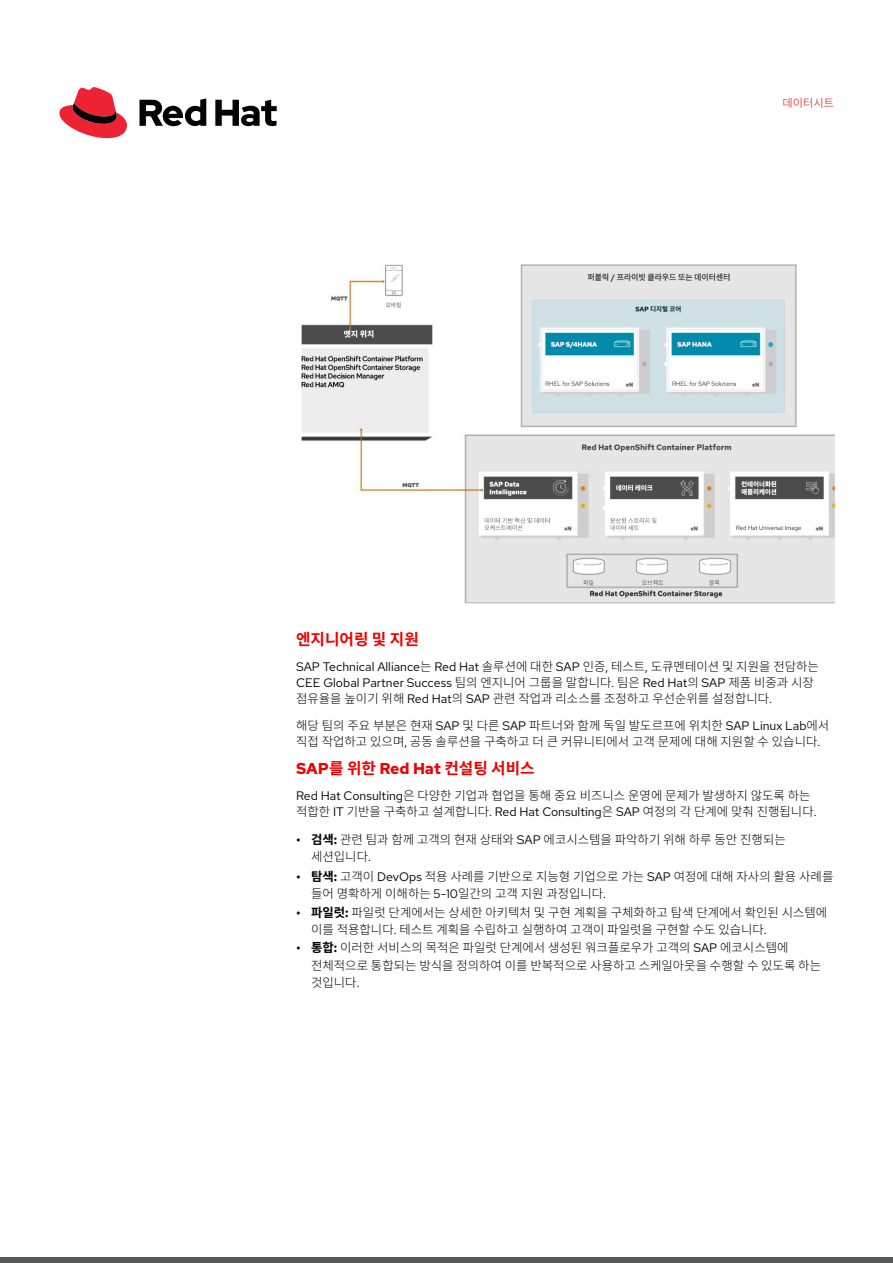
<style>
.page{position:relative;width:893px;height:1263px;background:#fff}
.page>*{position:absolute;margin:0;border:0;box-sizing:border-box;transform-origin:0 0}
.Paragraph_Style8{font:700 15.75px "Red Hat Text";letter-spacing:-.01em;color:#ed0000}
.Paragraph_Style8-2{font:700 15.75px "Noto Sans CJ Kkr";color:#ed0000}
.Paragraph_Style8-3{font:300 12.3px/17.1px "Noto Sans CJ Kkr";color:#000}
.Paragraph_Style2{font:300 12.3px/16px "Noto Sans CJ Kkr";color:#000}
.Paragraph_Style9{font:300 12.3px/16px "Noto Sans CJ Kkr";color:#000}
.t1{font:300 11.25px "Noto Sans CJ Kkr";color:#ed0000}
.s1{font-family:"Red Hat Text";font-weight:400}
.s2{font-family:"Noto Sans CJ Kkr"}
.s3{font-family:"Red Hat Text";font-weight:700}
.s4{font-weight:700}
</style>
<div class="page">
<svg style="left:59px;top:87px;width:68px;height:51px"></svg>
<svg style="left:140px;top:98px;width:137px;height:28px"></svg>
<img style="left:301px;top:264px;width:535px;height:340px">
<div style="left:0;top:1257px;width:893px;height:6px;background:#57585a"></div>
<p class="t1" style="left:782px;top:97px;width:53px">데이터시트</p>
<p class="Paragraph_Style8-2" style="left:296px;top:630px;width:124px">엔지니어링 및 지원</p>
<p class="Paragraph_Style8-3" style="left:296px;top:659px;width:524px;line-height:16px"><span class="s1">SAP Technical Alliance</span>는 <span class="s1">Red Hat</span> 솔루션에 대한 <span class="s1">SAP</span> 인증<span class="s1">,</span> 테스트<span class="s1">,</span> 도큐멘테이션 및 지원을 전담하는<br><span class="s1">CEE Global Partner Success</span> 팀의 엔지니어 그룹을 말합니다<span class="s1">.</span> 팀은 <span class="s1">Red Hat</span>의 <span class="s1">SAP</span> 제품 비중과 시장 점유율을 높이기 위해 <span class="s1">Red Hat</span>의 <span class="s1">SAP</span> 관련 작업과 리소스를 조정하고 우선순위를 설정합니다<span class="s1">.</span></p>
<p class="Paragraph_Style9" style="left:296px;top:718px;width:535px">해당 팀의 주요 부분은 현재 <span class="s1">SAP</span> 및 다른 <span class="s1">SAP</span> 파트너와 함께 독일 발도르프에 위치한 <span class="s1">SAP Linux Lab</span>에서 직접 작업하고 있으며<span class="s1">,</span> 공동 솔루션을 구축하고 더 큰 커뮤니티에서 고객 문제에 대해 지원할 수 있습니다<span class="s1">.</span></p>
<p class="Paragraph_Style8" style="left:296px;top:758px;width:240px">SAP<span class="s2">를 위한</span> Red Hat <span class="s2">컨설팅 서비스</span></p>
<p class="Paragraph_Style2" style="left:296px;top:788px;width:522px"><span class="s1">Red Hat Consulting</span>은 다양한 기업과 협업을 통해 중요 비즈니스 운영에 문제가 발생하지 않도록 하는 적합한 <span class="s1">IT</span> 기반을 구축하고 설계합니다<span class="s1">. Red Hat Consulting</span>은 <span class="s1">SAP</span> 여정의 각 단계에 맞춰 진행됩니다<span class="s1">.</span></p>
<p class="Paragraph_Style8-3" style="left:311px;top:831px;width:476px;text-indent:-15px"><span class="s3">•</span> <span class="s4">검색</span><span class="s3">:</span> 관련 팀과 함께 고객의 현재 상태와 <span class="s1">SAP</span> 에코시스템을 파악하기 위해 하루 동안 진행되는 세션입니다<span class="s1">.</span></p>
<p class="Paragraph_Style8-3" style="left:311px;top:868px;width:524px;text-indent:-15px"><span class="s3">•</span> <span class="s4">탐색</span><span class="s3">:</span> 고객이 <span class="s1">DevOps</span> 적용 사례를 기반으로 지능형 기업으로 가는 <span class="s1">SAP</span> 여정에 대해 자사의 활용 사례를 들어 명확하게 이해하는 <span class="s1">5-10</span>일간의 고객 지원 과정입니다<span class="s1">.</span></p>
<p class="Paragraph_Style8-3" style="left:311px;top:904px;width:518px;text-indent:-15px"><span class="s3">•</span> <span class="s4">파일럿</span><span class="s3">:</span> 파일럿 단계에서는 상세한 아키텍처 및 구현 계획을 구체화하고 탐색 단계에서 확인된 시스템에 이를 적용합니다<span class="s1">.</span> 테스트 계획을 수립하고 실행하여 고객이 파일럿을 구현할 수도 있습니다<span class="s1">.</span></p>
<p class="Paragraph_Style8-3" style="left:311px;top:940px;width:511px;text-indent:-15px"><span class="s3">•</span> <span class="s4">통합</span><span class="s3">:</span> 이러한 서비스의 목적은 파일럿 단계에서 생성된 워크플로우가 고객의 <span class="s1">SAP</span> 에코시스템에 전체적으로 통합되는 방식을 정의하여 이를 반복적으로 사용하고 스케일아웃을 수행할 수 있도록 하는 것입니다<span class="s1">.</span></p>
</div>
